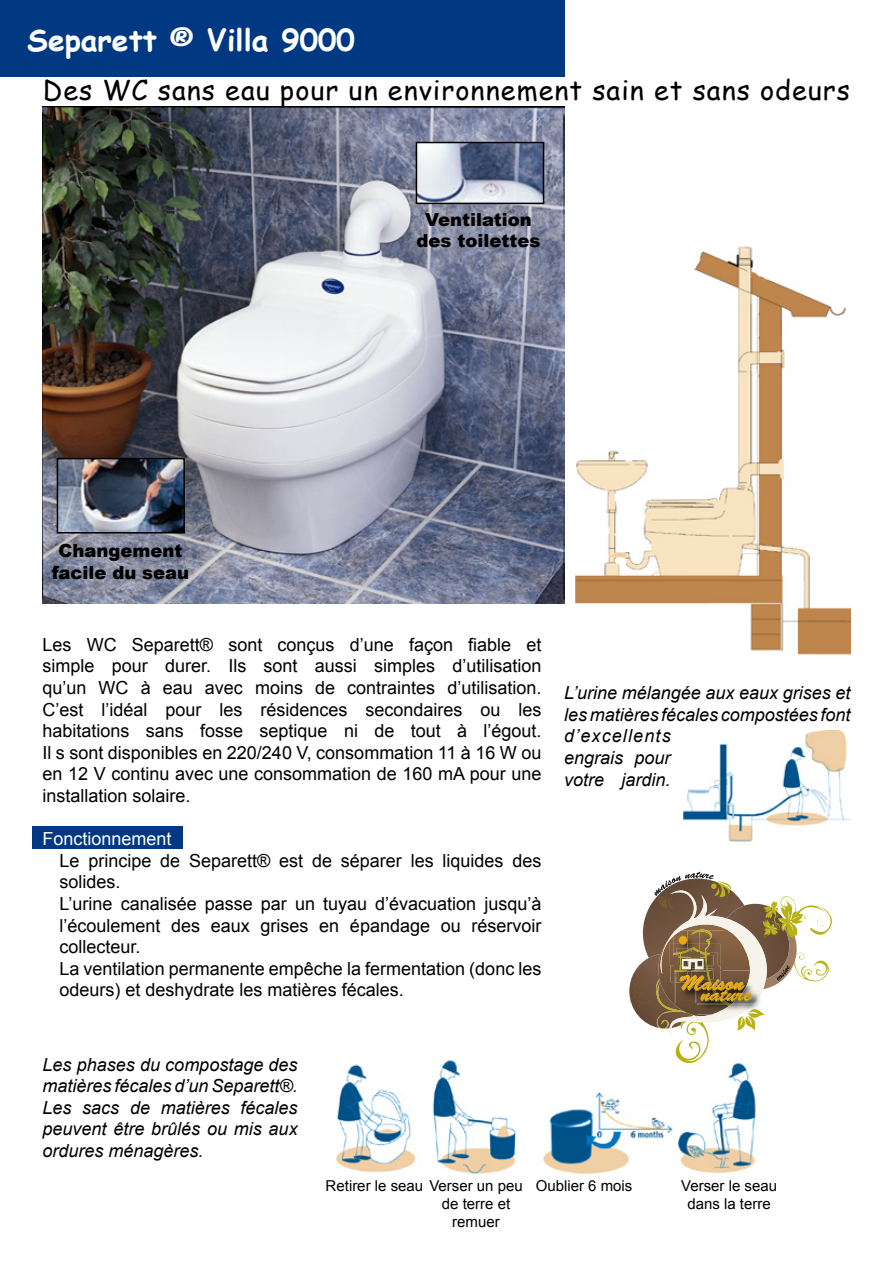
<style>
.page{position:relative;width:893px;height:1263px;background:#fff}
.page>*{position:absolute;margin:0;border:0;box-sizing:border-box;transform-origin:0 0}
.t1{font:700 30px "Comic Sans MS";color:#fff}
.t2{font:27px "Comic Sans MS";letter-spacing:.035em;color:#000}
.t3{font:18px/21.6px "Arial";color:#000;text-align:justify}
.t4{font:italic 18px/21.6px "Arial";color:#000}
.t5{font:900 18px/21.6px "Arial";color:#000;text-align:center}
.t6{font:18px "Arial";color:#fff}
.t7{font:15px/18px "Arial";color:#000;text-align:center}
</style>
<div class="page">
<div style="left:0;top:0;width:564px;height:77px;background:#003882"></div>
<div style="left:32px;top:826px;width:151px;height:23px;background:#003882"></div>
<img style="left:43px;top:106px;width:521px;height:497px">
<img style="left:335px;top:1060px;width:421px;height:115px">
<img style="left:575px;top:246px;width:275px;height:409px">
<img style="left:419px;top:145px;width:122px;height:56px">
<div style="left:416px;top:142px;width:128px;height:62px;border:2px solid #000"></div>
<img style="left:60px;top:461px;width:122px;height:69px">
<div style="left:57px;top:458px;width:128px;height:75px;border:2px solid #000"></div>
<img style="left:683px;top:730px;width:167px;height:112px">
<svg style="left:629px;top:872px;width:203px;height:191px"></svg>
<h1 class="t1" style="left:27px;top:18px;width:329px">Separett ® Villa 9000</h1>
<h2 class="t2" style="left:43px;top:70px;width:808px">Des WC sans eau pour un environnement sain et sans odeurs</h2>
<p class="t5" style="left:416px;top:208px;width:125px">Ventilation des toilettes</p>
<p class="t5" style="left:52px;top:539px;width:139px">Changement facile du seau</p>
<p class="t3" style="left:43px;top:634px;width:500px">Les WC Separett® sont conçus d’une façon fiable et simple pour durer. Ils sont aussi simples d’utilisation qu’un WC à eau avec moins de contraintes d’utilisation.<br>C’est l’idéal pour les résidences secondaires ou les habitations sans fosse septique ni de tout à l’égout.<br>Il s sont disponibles en 220/240 V, consommation 11 à 16 W ou en 12 V continu avec une consommation de 160 mA pour une installation solaire.</p>
<p class="t6" style="left:43px;top:827px;width:131px">Fonctionnement</p>
<p class="t3" style="left:60px;top:850px;width:483px;text-align:left">Le principe de Separett® est de séparer les liquides des solides.<br>L’urine canalisée passe par un tuyau d’évacuation jusqu’à l’écoulement des eaux grises en épandage ou réservoir collecteur.<br>La ventilation permanente empêche la fermentation (donc les odeurs) et deshydrate les matières fécales.</p>
<p class="t4" style="left:564px;top:682px;width:288px">L’urine mélangée aux eaux grises et les matières fécales compostées font d’excellents<br>engrais pour<br>votre jardin.</p>
<p class="t4" style="left:43px;top:1054px;width:257px;text-align:justify">Les phases du compostage des matières fécales d’un Separett®.<br>Les sacs de matières fécales peuvent être brûlés ou mis aux ordures ménagères.</p>
<p class="t7" style="left:326px;top:1177px;width:199px">Retirer le seau Verser un peu</p>
<p class="t7" style="left:442px;top:1195px;width:70px">de terre et</p>
<p class="t7" style="left:452px;top:1213px;width:49px">remuer</p>
<p class="t7" style="left:536px;top:1177px;width:98px">Oublier 6 mois</p>
<p class="t7" style="left:681px;top:1177px;width:97px">Verser le seau dans la terre</p>
</div>
